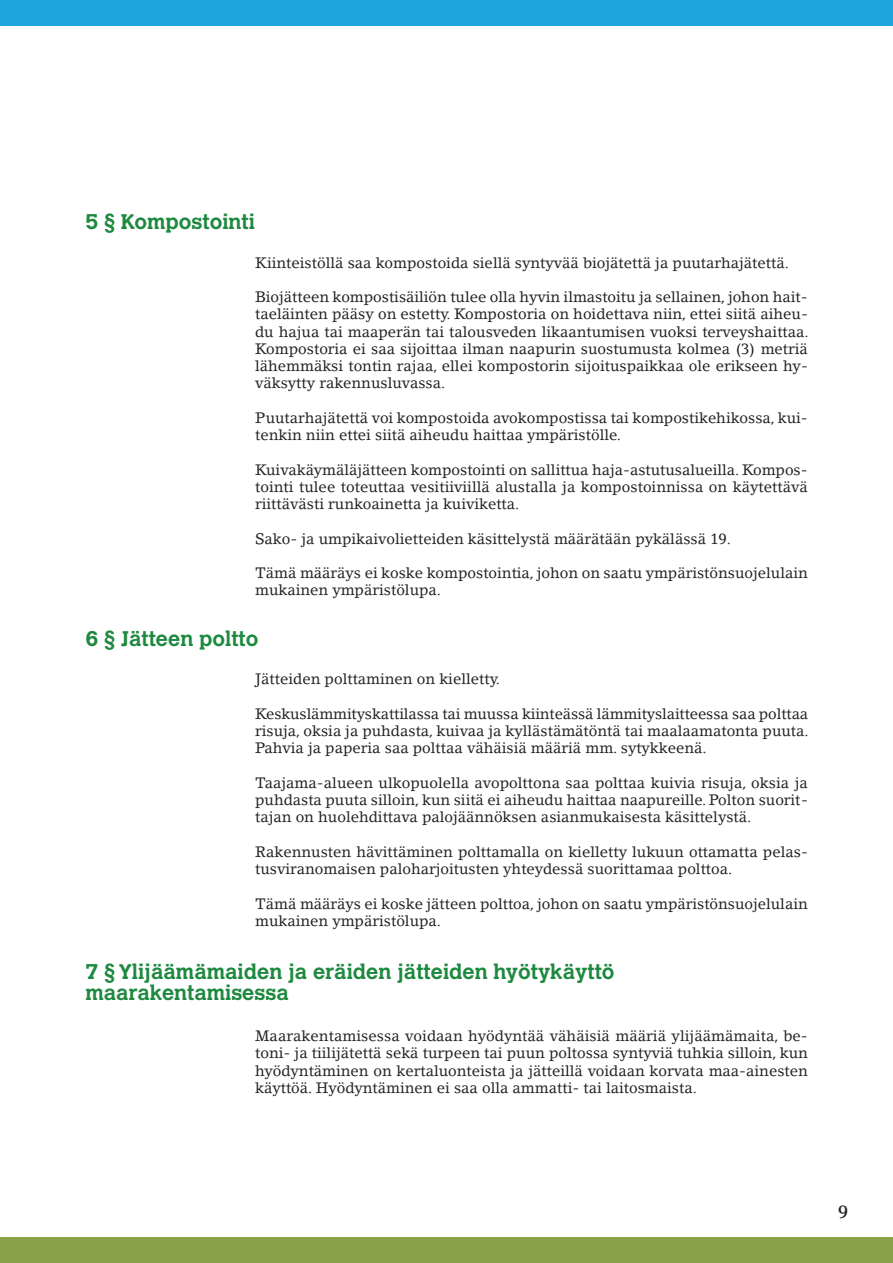
<style>
.page{position:relative;width:893px;height:1263px;background:#fff}
.page>*{position:absolute;margin:0;border:0;box-sizing:border-box;transform-origin:0 0}
.t1{font:700 21px/21px "Calvert";color:#1d893f}
.t2{font:500 18px "Lino Letter";color:#231f20}
.t3{font:15px/17.2px "Lino Letter";color:#231f20;text-align:justify}
</style>
<div class="page">
<div style="left:0;top:1237px;width:893px;height:26px;background:#88a249"></div>
<div style="left:0;top:0;width:893px;height:26px;background:#1fa4dd"></div>
<h1 class="t1" style="left:85px;top:211px;width:171px">5 § Kompostointi</h1>
<p class="t3" style="left:255px;top:254px;width:535px">Kiinteistöllä saa kompostoida siellä syntyvää biojätettä ja puutarhajätettä.</p>
<p class="t3" style="left:255px;top:288px;width:555px">Biojätteen kompostisäiliön tulee olla hyvin ilmastoitu ja sellainen, johon hait&shy;taeläinten pääsy on estetty. Kompostoria on hoidettava niin, ettei siitä aiheu&shy;du hajua tai maaperän tai talousveden likaantumisen vuoksi terveyshaittaa.<br>Kompostoria ei saa sijoittaa ilman naapurin suostumusta kolmea (3) metriä lähemmäksi tontin rajaa, ellei kompostorin sijoituspaikkaa ole erikseen hy&shy;väksytty rakennusluvassa.</p>
<p class="t3" style="left:255px;top:409px;width:554px">Puutarhajätettä voi kompostoida avokompostissa tai kompostikehikossa, kui&shy;tenkin niin ettei siitä aiheudu haittaa ympäristölle.</p>
<p class="t3" style="left:255px;top:461px;width:554px">Kuivakäymäläjätteen kompostointi on sallittua haja-astutusalueilla. Kompos&shy;tointi tulee toteuttaa vesitiiviillä alustalla ja kompostoinnissa on käytettävä riittävästi runkoainetta ja kuiviketta.</p>
<p class="t3" style="left:255px;top:530px;width:477px">Sako- ja umpikaivolietteiden käsittelystä määrätään pykälässä 19.</p>
<p class="t3" style="left:255px;top:564px;width:554px">Tämä määräys ei koske kompostointia, johon on saatu ympäristönsuojelulain mukainen ympäristölupa.</p>
<h1 class="t1" style="left:85px;top:628px;width:175px">6 § Jätteen poltto</h1>
<p class="t3" style="left:255px;top:670px;width:246px">Jätteiden polttaminen on kielletty.</p>
<p class="t3" style="left:255px;top:705px;width:555px">Keskuslämmityskattilassa tai muussa kiinteässä lämmityslaitteessa saa polttaa risuja, oksia ja puhdasta, kuivaa ja kyllästämätöntä tai maalaamatonta puuta.<br>Pahvia ja paperia saa polttaa vähäisiä määriä mm. sytykkeenä.</p>
<p class="t3" style="left:255px;top:774px;width:554px">Taajama-alueen ulkopuolella avopolttona saa polttaa kuivia risuja, oksia ja puhdasta puuta silloin, kun siitä ei aiheudu haittaa naapureille. Polton suorit&shy;tajan on huolehdittava palojäännöksen asianmukaisesta käsittelystä.</p>
<p class="t3" style="left:255px;top:843px;width:554px">Rakennusten hävittäminen polttamalla on kielletty lukuun ottamatta pelas&shy;tusviranomaisen paloharjoitusten yhteydessä suorittamaa polttoa.</p>
<p class="t3" style="left:255px;top:895px;width:554px">Tämä määräys ei koske jätteen polttoa, johon on saatu ympäristönsuojelulain mukainen ympäristölupa.</p>
<h1 class="t1" style="left:85px;top:961px;width:531px">7 § Ylijäämämaiden ja eräiden jätteiden hyötykäyttö maarakentamisessa</h1>
<p class="t3" style="left:255px;top:1027px;width:554px">Maarakentamisessa voidaan hyödyntää vähäisiä määriä ylijäämämaita, be&shy;toni- ja tiilijätettä sekä turpeen tai puun poltossa syntyviä tuhkia silloin, kun hyödyntäminen on kertaluonteista ja jätteillä voidaan korvata maa-ainesten käyttöä. Hyödyntäminen ei saa olla ammatti- tai laitosmaista.</p>
<p class="t2" style="left:838px;top:1200px;width:12px">9</p>
</div>
